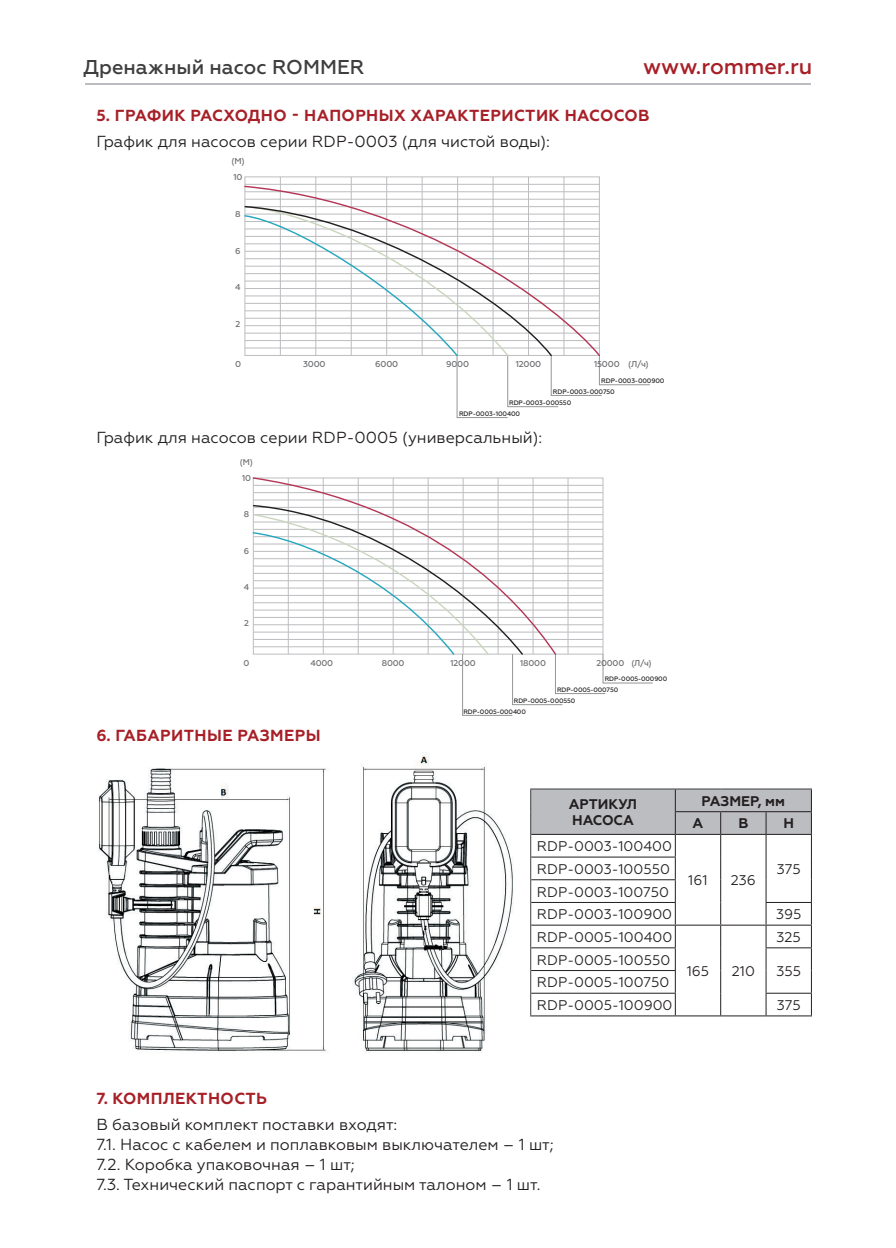
<style>
.page{position:relative;width:896px;height:1248px;background:#fff}
.page>*{position:absolute;margin:0;border:0;box-sizing:border-box;transform-origin:0 0}
.t1{font:500 22px "Geometria";color:#a71f27}
.t2{font:500 20px "Geometria";color:#3e3e3f}
.t3{font:16px/20px "Geometria";color:#231f20}
.t4{font:700 16px "Geometria";letter-spacing:.025em;color:#a71f27}
.t5{font:14px/22.6px "Geometria";color:#231f20}
.t6{font:700 14px/16px "Geometria";color:#231f20}
.t7{font:500 8.6px "Geometria";letter-spacing:-.02em;color:#6c6d70}
.t8{font:500 8.4px "Geometria";letter-spacing:-.02em;color:#6c6d70}
.t9{font:500 6.4px "Geometria";letter-spacing:-.02em;color:#231f20}
</style>
<div class="page">
<hr style="left:245px;top:184px;width:354px;height:1px;background:#bcbdc0">
<hr style="left:280px;top:177px;width:1px;height:178px;background:#bcbdc0">
<hr style="left:351px;top:177px;width:1px;height:178px;background:#bcbdc0">
<hr style="left:315px;top:177px;width:1px;height:178px;background:#bcbdc0">
<hr style="left:422px;top:177px;width:1px;height:178px;background:#bcbdc0">
<hr style="left:386px;top:177px;width:1px;height:178px;background:#bcbdc0">
<hr style="left:493px;top:177px;width:1px;height:178px;background:#bcbdc0">
<hr style="left:457px;top:177px;width:1px;height:178px;background:#bcbdc0">
<hr style="left:528px;top:177px;width:1px;height:178px;background:#bcbdc0">
<hr style="left:563px;top:177px;width:1px;height:178px;background:#bcbdc0">
<svg style="left:456px;top:357px;width:194px;height:61px"></svg>
<svg style="left:244px;top:185px;width:356px;height:172px"></svg>
<svg style="left:244px;top:205px;width:309px;height:152px"></svg>
<hr style="left:253px;top:485px;width:350px;height:1px;background:#bcbdc0">
<hr style="left:253px;top:499px;width:350px;height:1px;background:#bcbdc0">
<hr style="left:253px;top:492px;width:350px;height:1px;background:#bcbdc0">
<hr style="left:567px;top:478px;width:1px;height:176px;background:#bcbdc0">
<svg style="left:252px;top:477px;width:305px;height:27px"></svg>
<svg style="left:252px;top:504px;width:401px;height:212px"></svg>
<img style="left:99px;top:755px;width:414px;height:296px">
<hr style="left:85px;top:84px;width:726px;height:1px;background:#bcbdc0">
<hr style="left:530px;top:788px;width:145px;height:1px;background:#3e3e3f">
<hr style="left:530px;top:1015px;width:145px;height:1px;background:#231f20">
<hr style="left:675px;top:788px;width:45px;height:1px;background:#3e3e3f">
<hr style="left:720px;top:788px;width:46px;height:1px;background:#3e3e3f">
<hr style="left:766px;top:788px;width:46px;height:1px;background:#3e3e3f">
<svg style="left:530px;top:789px;width:282px;height:226px"></svg>
<hr style="left:675px;top:1015px;width:45px;height:1px;background:#231f20">
<hr style="left:720px;top:1015px;width:46px;height:1px;background:#231f20">
<hr style="left:765px;top:947px;width:47px;height:1px;background:#231f20">
<hr style="left:766px;top:1015px;width:46px;height:1px;background:#231f20">
<p class="t2" style="left:84px;top:55px;width:282px">Дренажный насос ROMMER</p>
<h1 class="t1" style="left:643px;top:53px;width:171px">www.rommer.ru</h1>
<p class="t4" style="left:96px;top:106px;width:555px">5. ГРАФИК РАСХОДНО - НАПОРНЫХ ХАРАКТЕРИСТИК НАСОСОВ</p>
<p class="t3" style="left:96px;top:131px;width:455px">График для насосов серии RDP-0003 (для чистой воды):</p>
<p class="t7" style="left:231px;top:156px;width:15px">(М)</p>
<p class="t7" style="left:233px;top:172px;width:11px">10</p>
<p class="t7" style="left:235px;top:209px;width:7px">8</p>
<p class="t7" style="left:235px;top:246px;width:7px">6</p>
<p class="t7" style="left:235px;top:282px;width:7px">4</p>
<p class="t7" style="left:235px;top:319px;width:6px">2</p>
<p class="t7" style="left:235px;top:359px;width:8px">0</p>
<p class="t7" style="left:303px;top:359px;width:24px">3000</p>
<p class="t7" style="left:375px;top:359px;width:24px">6000</p>
<p class="t7" style="left:446px;top:359px;width:24px">9000</p>
<p class="t7" style="left:516px;top:359px;width:27px">12000</p>
<p class="t7" style="left:628px;top:359px;width:22px">(Л/ч)</p>
<p class="t7" style="left:594px;top:359px;width:27px">15000</p>
<p class="t9" style="left:601px;top:377px;width:65px">RDP-0003-000900</p>
<p class="t9" style="left:553px;top:388px;width:63px">RDP-0003-000750</p>
<p class="t9" style="left:509px;top:399px;width:64px">RDP-0003-000550</p>
<p class="t9" style="left:459px;top:410px;width:63px">RDP-0003-100400</p>
<p class="t3" style="left:96px;top:427px;width:447px">График для насосов серии RDP-0005 (универсальный):</p>
<p class="t8" style="left:240px;top:457px;width:15px">(М)</p>
<p class="t8" style="left:242px;top:473px;width:10px">10</p>
<p class="t8" style="left:244px;top:509px;width:7px">8</p>
<p class="t8" style="left:244px;top:546px;width:7px">6</p>
<p class="t8" style="left:244px;top:582px;width:7px">4</p>
<p class="t8" style="left:244px;top:618px;width:6px">2</p>
<p class="t8" style="left:243px;top:658px;width:7px">0</p>
<p class="t8" style="left:310px;top:658px;width:24px">4000</p>
<p class="t4" style="left:96px;top:725px;width:226px">6. ГАБАРИТНЫЕ РАЗМЕРЫ</p>
<p class="t8" style="left:382px;top:658px;width:24px">8000</p>
<p class="t8" style="left:450px;top:658px;width:27px">12000</p>
<p class="t8" style="left:520px;top:658px;width:27px">18000</p>
<p class="t8" style="left:631px;top:658px;width:22px">(Л/ч)</p>
<p class="t8" style="left:596px;top:658px;width:29px">20000</p>
<p class="t9" style="left:605px;top:675px;width:64px">RDP-0005-000900</p>
<p class="t9" style="left:557px;top:686px;width:63px">RDP-0005-000750</p>
<p class="t9" style="left:514px;top:697px;width:63px">RDP-0005-000550</p>
<p class="t9" style="left:463px;top:708px;width:64px">RDP-0005-000400</p>
<p class="t6" style="left:569px;top:796px;width:70px">АРТИКУЛ<br>НАСОСА</p>
<p class="t6" style="left:692px;top:789px;width:94px;line-height:22.6px;text-indent:9px">РАЗМЕР, мм<br>А</p>
<p class="t6" style="left:738px;top:815px;width:12px">В</p>
<p class="t6" style="left:783px;top:815px;width:12px">Н</p>
<p class="t5" style="left:537px;top:834px;width:137px">RDP-0003-100400</p>
<p class="t5" style="left:537px;top:857px;width:135px">RDP-0003-100550</p>
<p class="t5" style="left:777px;top:857px;width:25px">375</p>
<p class="t5" style="left:537px;top:880px;width:137px">RDP-0003-100750<br>RDP-0003-100900</p>
<p class="t5" style="left:688px;top:869px;width:21px">161</p>
<p class="t5" style="left:731px;top:869px;width:27px">236</p>
<p class="t5" style="left:776px;top:903px;width:27px">395</p>
<p class="t5" style="left:537px;top:925px;width:137px">RDP-0005-100400</p>
<p class="t5" style="left:537px;top:948px;width:135px">RDP-0005-100550</p>
<p class="t5" style="left:537px;top:971px;width:137px">RDP-0005-100750<br>RDP-0005-100900</p>
<p class="t5" style="left:687px;top:959px;width:24px">165</p>
<p class="t5" style="left:732px;top:959px;width:25px">210</p>
<p class="t5" style="left:776px;top:925px;width:26px">325</p>
<p class="t5" style="left:776px;top:959px;width:26px">355</p>
<p class="t5" style="left:777px;top:993px;width:25px">375</p>
<p class="t4" style="left:96px;top:1089px;width:172px">7. КОМПЛЕКТНОСТЬ</p>
<p class="t3" style="left:96px;top:1114px;width:459px">В базовый комплект поставки входят:<br>7.1. Насос с кабелем и поплавковым выключателем – 1 шт; 7.2. Коробка упаковочная – 1 шт;<br>7.3. Технический паспорт с гарантийным талоном – 1 шт.</p>
</div>
